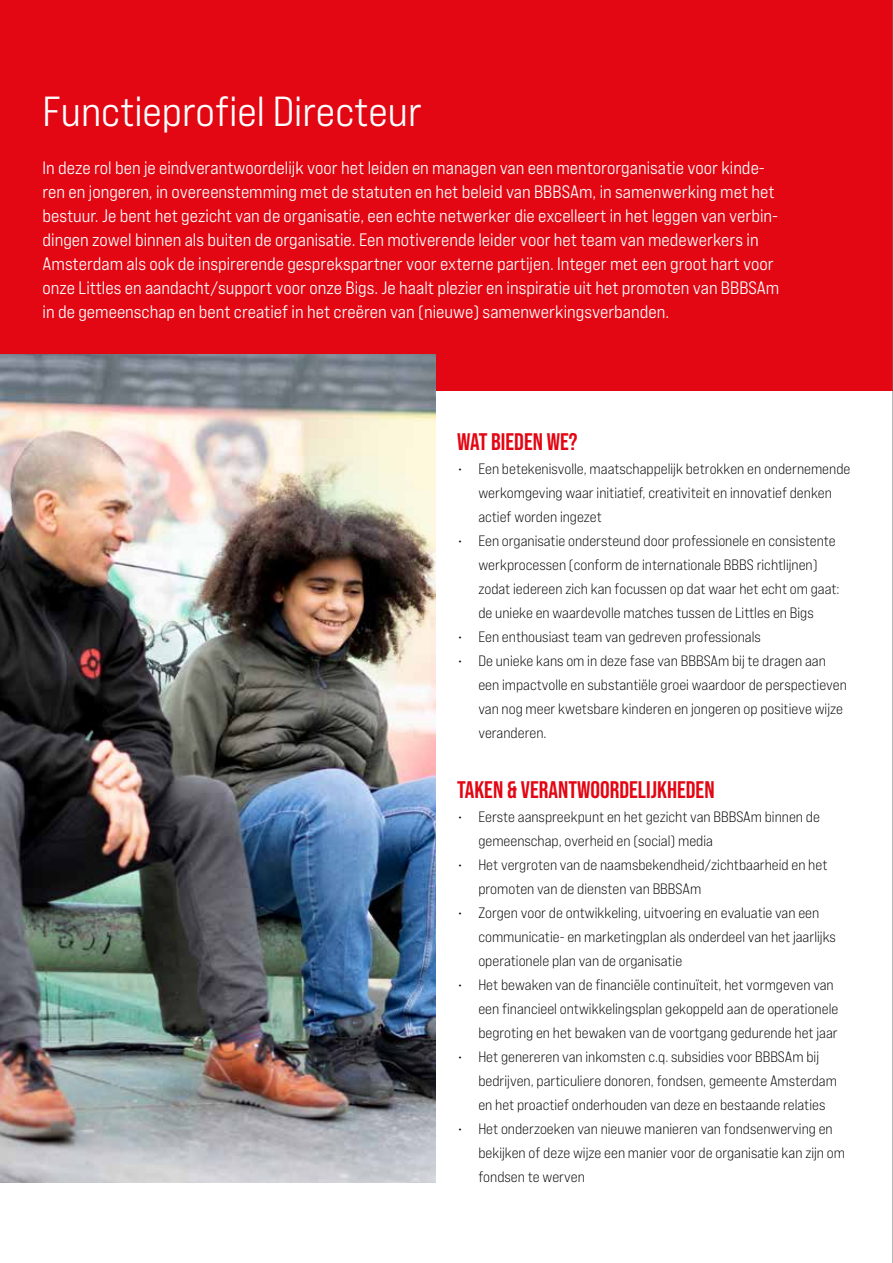
<style>
.page{position:relative;width:893px;height:1263px;background:#fff}
.page>*{position:absolute;margin:0;border:0;box-sizing:border-box;transform-origin:0 0}
.t1{font:42px "Bebas Neue Pro Exp Md";color:#fff}
.t2{font:24px "Bebas Neue";color:#e30613}
.t3{font:18px/24px "Bebas Neue Pro Exp Md";color:#fff}
.t4{font:15px/24px "Bebas Neue Pro Exp Bk";color:#000}
</style>
<div class="page">
<div style="left:1px;top:0;width:892px;height:390px;background:#e30613"></div>
<img style="left:1px;top:354px;width:434px;height:828px">
<hr style="left:892px;top:0;width:1px;height:1263px;background:#706f6f">
<h1 class="t1" style="left:43px;top:86px;width:381px">Functieprofiel Directeur</h1>
<p class="t3" style="left:43px;top:155px;width:738px">In deze rol ben je eindverantwoordelijk voor het leiden en managen van een mentororganisatie voor kinde&shy;ren en jongeren, in overeenstemming met de statuten en het beleid van BBBSAm, in samenwerking met het bestuur. Je bent het gezicht van de organisatie, een echte netwerker die excelleert in het leggen van verbin&shy;dingen zowel binnen als buiten de organisatie. Een motiverende leider voor het team van medewerkers in Amsterdam als ook de inspirerende gesprekspartner voor externe partijen. Integer met een groot hart voor onze Littles en aandacht/support voor onze Bigs. Je haalt plezier en inspiratie uit het promoten van BBBSAm in de gemeenschap en bent creatief in het creëren van (nieuwe) samenwerkingsverbanden.</p>
<h2 class="t2" style="left:457px;top:428px;width:122px">WAT BIEDEN WE?</h2>
<p class="t4" style="left:478px;top:457px;width:374px;text-indent:-21px">• Een betekenisvolle, maatschappelijk betrokken en ondernemende werkomgeving waar initiatief, creativiteit en innovatief denken actief worden ingezet</p>
<p class="t4" style="left:478px;top:529px;width:363px;text-indent:-21px">• Een organisatie ondersteund door professionele en consistente werkprocessen (conform de internationale BBBS richtlijnen) zodat iedereen zich kan focussen op dat waar het echt om gaat: de unieke en waardevolle matches tussen de Littles en Bigs</p>
<p class="t4" style="left:457px;top:625px;width:305px">• Een enthousiast team van gedreven professionals</p>
<p class="t4" style="left:478px;top:649px;width:370px;text-indent:-21px">• De unieke kans om in deze fase van BBBSAm bij te dragen aan een impactvolle en substantiële groei waardoor de perspectieven van nog meer kwetsbare kinderen en jongeren op positieve wijze veranderen.</p>
<h2 class="t2" style="left:457px;top:776px;width:259px">TAKEN &amp; VERANTWOORDELIJKHEDEN</h2>
<p class="t4" style="left:478px;top:805px;width:343px;text-indent:-21px">• Eerste aanspreekpunt en het gezicht van BBBSAm binnen de gemeenschap, overheid en (social) media</p>
<p class="t4" style="left:478px;top:853px;width:351px;text-indent:-21px">• Het vergroten van de naamsbekendheid/zichtbaarheid en het promoten van de diensten van BBBSAm</p>
<p class="t4" style="left:478px;top:901px;width:359px;text-indent:-21px">• Zorgen voor de ontwikkeling, uitvoering en evaluatie van een communicatie- en marketingplan als onderdeel van het jaarlijks operationele plan van de organisatie</p>
<p class="t4" style="left:478px;top:973px;width:361px;text-indent:-21px">• Het bewaken van de financiële continuïteit, het vormgeven van een financieel ontwikkelingsplan gekoppeld aan de operationele begroting en het bewaken van de voortgang gedurende het jaar</p>
<p class="t4" style="left:478px;top:1045px;width:360px;text-indent:-21px">• Het genereren van inkomsten c.q. subsidies voor BBBSAm bij bedrijven, particuliere donoren, fondsen, gemeente Amsterdam en het proactief onderhouden van deze en bestaande relaties</p>
<p class="t4" style="left:478px;top:1117px;width:368px;text-indent:-21px">• Het onderzoeken van nieuwe manieren van fondsenwerving en bekijken of deze wijze een manier voor de organisatie kan zijn om fondsen te werven</p>
</div>
